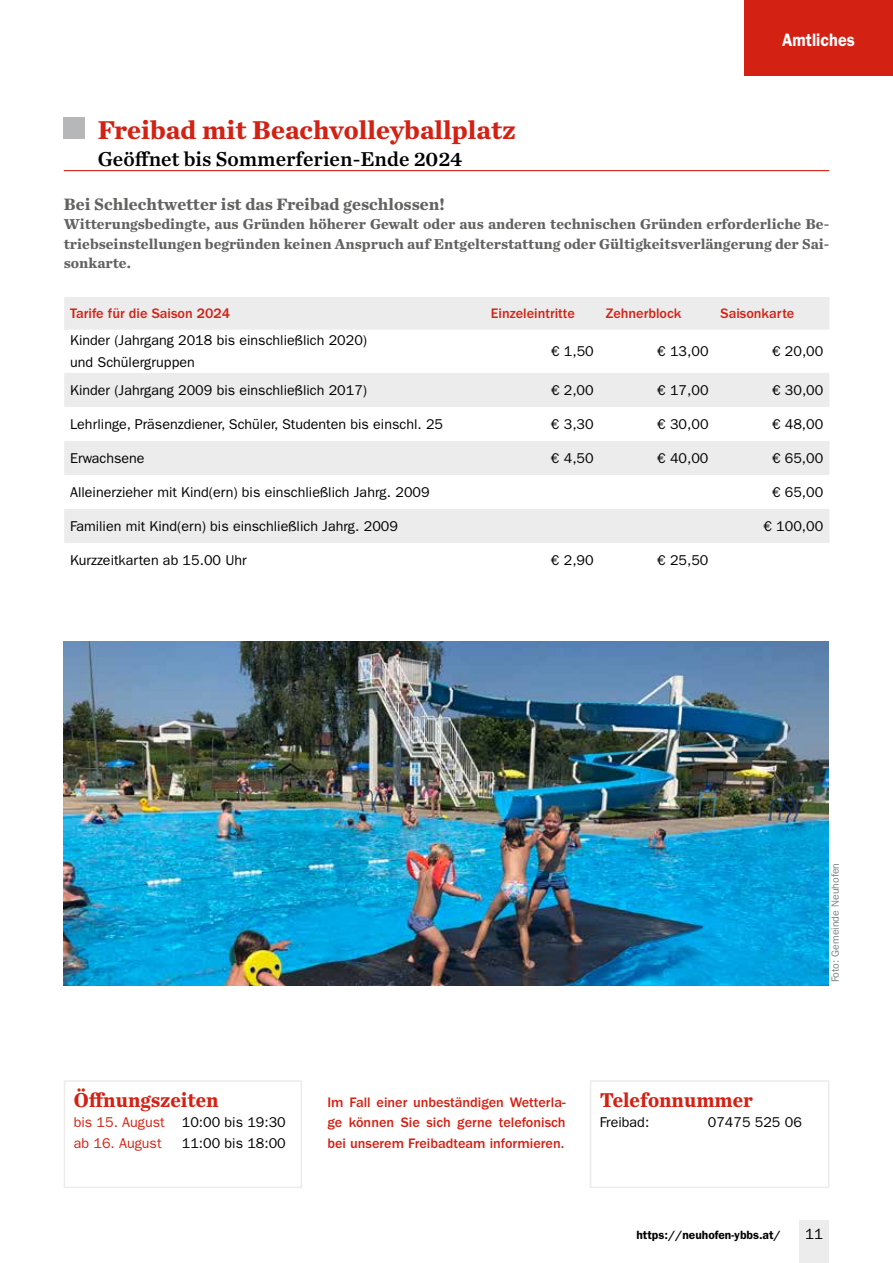
<style>
.page{position:relative;width:893px;height:1263px;background:#fff}
.page>*{position:absolute;margin:0;border:0;box-sizing:border-box;transform-origin:0 0}
.t1{font:700 27px "Chronicle Text G1";color:#d32114}
.t2{font:21px "Chronicle Text G1 Semi";color:#000}
.t3{font:700 21px "Chronicle Text G1";color:#d32114;scale:.96 1}
.t4{font:600 18px "ITC Franklin Gothic Std";color:#fff;scale:.9 1}
.t5{font:700 17.25px "Chronicle Text G4";color:#626261}
.t6{font:700 15px/19.5px "Chronicle Text G4";color:#626261;text-align:justify}
.t7{font:15px "ITC Franklin Gothic Std";color:#000}
.t8{font:14.25px/21.5px "ITC Franklin Gothic Std";color:#000}
.t9{font:500 14.25px/20.2px "ITC Franklin Gothic Std";color:#d32114;text-align:justify}
.t10{font:14.25px/20.2px "ITC Franklin Gothic Std";color:#d32114}
.t11{font:600 12px "ITC Franklin Gothic Std";color:#000}
.t12{font:10.5px "ITC Franklin Gothic Std";color:#7a8285}
.s1{color:#000}
</style>
<div class="page">
<div style="left:799px;top:1220px;width:30px;height:43px;background:#ececec"></div>
<div style="left:744px;top:0;width:149px;height:75px;background:#d32114"></div>
<svg style="left:64px;top:297px;width:765px;height:246px;fill:#ececec"></svg>
<img style="left:64px;top:641px;width:765px;height:345px">
<div style="left:64px;top:117px;width:21px;height:22px;background:#b6b7b8"></div>
<hr style="left:64px;top:170px;width:765px;height:1px;background:#d32114">
<div style="left:590px;top:1080px;width:239px;height:108px;border:2px solid #ececec"></div>
<div style="left:64px;top:1080px;width:238px;height:108px;border:2px solid #ececec"></div>
<p class="t4" style="left:782px;top:29px;width:82px">Amtliches</p>
<h1 class="t1" style="left:98px;top:108px;width:419px">Freibad mit Beachvolleyballplatz</h1>
<h2 class="t2" style="left:98px;top:143px;width:366px">Geöffnet bis Sommerferien-Ende 2024</h2>
<p class="t5" style="left:64px;top:190px;width:382px">Bei Schlechtwetter ist das Freibad geschlossen!</p>
<p class="t6" style="left:64px;top:213px;width:767px">Witterungsbedingte, aus Gründen höherer Gewalt oder aus anderen technischen Gründen erforderliche Be&shy;triebseinstellungen begründen keinen Anspruch auf Entgelterstattung oder Gültigkeitsverlängerung der Sai&shy;sonkarte.</p>
<p class="t9" style="left:70px;top:303px;width:162px">Tarife für die Saison 2024</p>
<p class="t9" style="left:491px;top:303px;width:85px">Einzeleintritte</p>
<p class="t9" style="left:606px;top:303px;width:77px">Zehnerblock</p>
<p class="t9" style="left:721px;top:303px;width:75px">Saisonkarte</p>
<p class="t8" style="left:70px;top:330px;width:298px">Kinder (Jahrgang 2018 bis einschließlich 2020) und Schülergruppen</p>
<p class="t8" style="left:551px;top:341px;width:44px">€ 1,50</p>
<p class="t8" style="left:657px;top:341px;width:53px">€ 13,00</p>
<p class="t8" style="left:772px;top:341px;width:53px">€ 20,00</p>
<p class="t8" style="left:70px;top:379px;width:298px">Kinder (Jahrgang 2009 bis einschließlich 2017)</p>
<p class="t8" style="left:551px;top:379px;width:44px">€ 2,00</p>
<p class="t8" style="left:657px;top:379px;width:53px">€ 17,00</p>
<p class="t8" style="left:772px;top:379px;width:53px">€ 30,00</p>
<p class="t8" style="left:70px;top:413px;width:374px">Lehrlinge, Präsenzdiener, Schüler, Studenten bis einschl. 25</p>
<p class="t8" style="left:551px;top:413px;width:44px">€ 3,30</p>
<p class="t8" style="left:657px;top:413px;width:53px">€ 30,00</p>
<p class="t8" style="left:772px;top:413px;width:53px">€ 48,00</p>
<p class="t8" style="left:70px;top:447px;width:76px">Erwachsene</p>
<p class="t8" style="left:551px;top:447px;width:44px">€ 4,50</p>
<p class="t8" style="left:657px;top:447px;width:53px">€ 40,00</p>
<p class="t8" style="left:772px;top:447px;width:53px">€ 65,00</p>
<p class="t8" style="left:70px;top:481px;width:361px">Alleinerzieher mit Kind(ern) bis einschließlich Jahrg. 2009</p>
<p class="t8" style="left:772px;top:481px;width:53px">€ 65,00</p>
<p class="t8" style="left:70px;top:515px;width:329px">Familien mit Kind(ern) bis einschließlich Jahrg. 2009</p>
<p class="t8" style="left:763px;top:515px;width:61px">€ 100,00</p>
<p class="t8" style="left:70px;top:549px;width:178px">Kurzzeitkarten ab 15.00 Uhr</p>
<p class="t8" style="left:551px;top:549px;width:44px">€ 2,90</p>
<p class="t8" style="left:657px;top:549px;width:53px">€ 25,50</p>
<p class="t12" style="left:829px;top:982px;width:121px;rotate:-90deg">Foto: Gemeinde Neuhofen</p>
<h2 class="t3" style="left:74px;top:1083px;width:152px">Öffnungszeiten</h2>
<p class="t10" style="left:74px;top:1112px;width:214px">bis 15. August <span class="s1">10:00 bis 19:30 </span>ab 16. August</p>
<p class="t8" style="left:182px;top:1132px;width:106px">11:00 bis 18:00</p>
<p class="t9" style="left:327px;top:1092px;width:240px">Im Fall einer unbeständigen Wetterla&shy;ge können Sie sich gerne telefonisch bei unserem Freibadteam informieren.</p>
<h2 class="t3" style="left:600px;top:1083px;width:161px">Telefonnummer</h2>
<p class="t8" style="left:600px;top:1112px;width:51px">Freibad:</p>
<p class="t8" style="left:708px;top:1112px;width:96px">07475 525 06</p>
<p class="t11" style="left:636px;top:1228px;width:146px">https://neuhofen-ybbs.at/</p>
<p class="t7" style="left:805px;top:1225px;width:19px">11</p>
</div>
